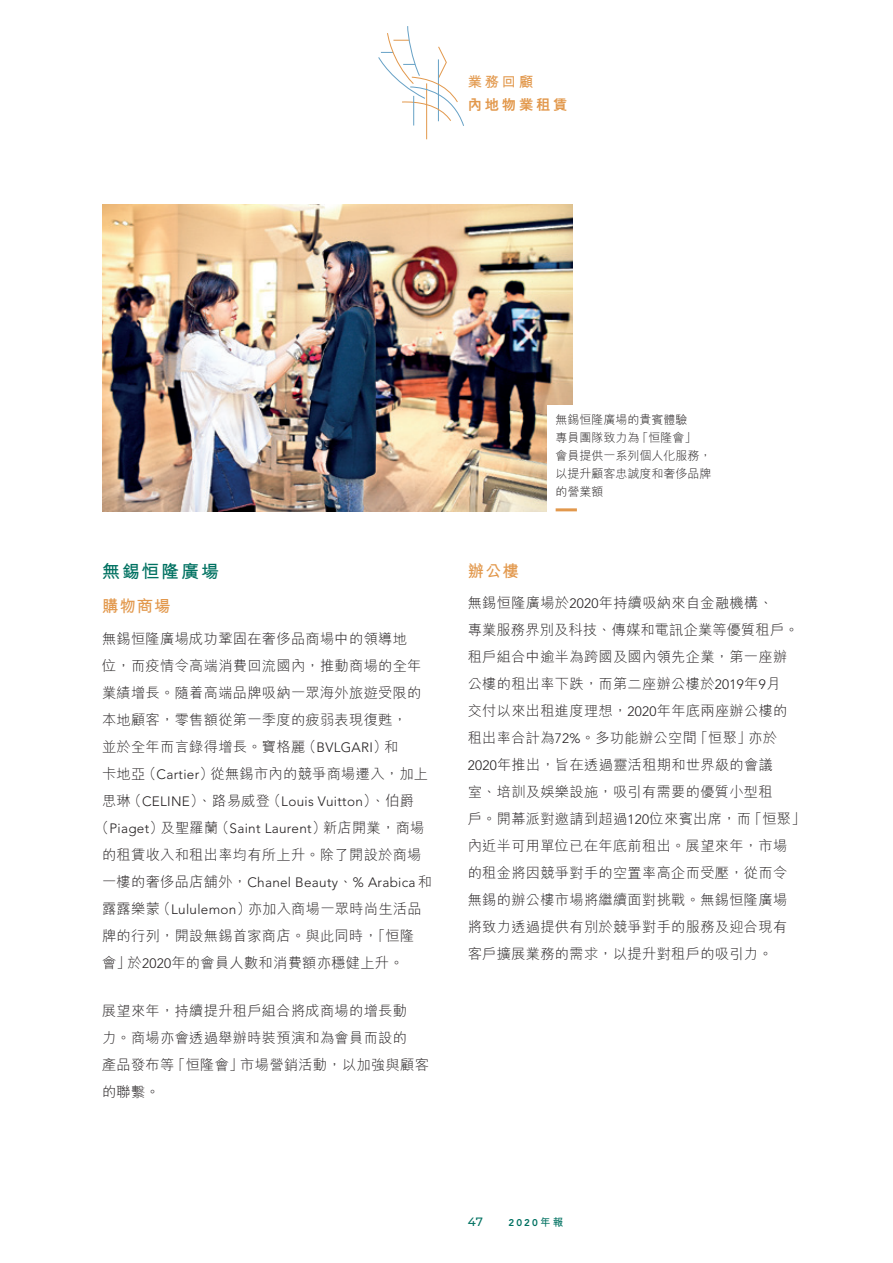
<style>
.page{position:relative;width:893px;height:1263px;background:#fff}
.page>*{position:absolute;margin:0;border:0;box-sizing:border-box;transform-origin:0 0}
.t1{font:700 18px "M Hei HK";letter-spacing:.1em;color:#007161}
.t2{font:700 16.5px "M Hei HK";letter-spacing:.05em;color:#e2984c}
.t3{font:300 14.25px/27px "M Hei HK";letter-spacing:.02em;color:#231f20}
.t4{font:800 14.25px "M Hei HK";letter-spacing:.2em;color:#e2984c}
.t5{font:700 14.25px "M Hei HK";color:#e2984c}
.t6{font:300 13.5px/27px "Avenir LT Std";letter-spacing:.02em;color:#231f20;text-align:center}
.t7{font:300 12px/18px "M Hei HK";color:#231f20}
.t8{font:500 12px "Montserrat";color:#007161}
.t9{font:800 9.75px "Avenir LT Std";color:#007161}
.s1{font-family:"Avenir LT Std";font-size:13.5px}
.s2{font-family:"M Hei HK";font-size:14.25px}
.s3{font-family:"M Hei HK";font-weight:700;font-size:10.5px}
</style>
<div class="page">
<hr style="left:426px;top:83px;width:1px;height:56px;background:#e2984c">
<svg style="left:378px;top:26px;width:86px;height:101px"></svg>
<hr style="left:413px;top:96px;width:1px;height:30px;background:#66a1c6">
<img style="left:102px;top:204px;width:471px;height:307px">
<div style="left:547px;top:405px;width:180px;height:101px;background:#fff"></div>
<div style="left:547px;top:492px;width:180px;height:29px;background:#fff"></div>
<hr style="left:556px;top:508px;width:21px;height:3px;background:#e2984c">
<p class="t5" style="left:468px;top:72px;width:67px">業務回顧</p>
<p class="t4" style="left:468px;top:97px;width:101px">內地物業租賃</p>
<p class="t1" style="left:102px;top:559px;width:118px">無錫恒隆廣場</p>
<p class="t2" style="left:102px;top:594px;width:70px">購物商場</p>
<p class="t3" style="left:102px;top:625px;width:328px">無錫恒隆廣場成功鞏固在奢侈品商場中的領導地<br>位，而疫情令高端消費回流國內，推動商場的全年業績增長。隨着高端品牌吸納一眾海外旅遊受限的本地顧客，零售額從第一季度的疲弱表現復甦，<br>並於全年而言錄得增長。寶格麗（<span class="s1">BVLGARI</span>）和<br>卡地亞（<span class="s1">Cartier</span>）從無錫市內的競爭商場遷入，加上</p>
<p class="t6" style="left:95px;top:788px;width:331px"><span class="s2">思琳（</span>CELINE<span class="s2">）、路易威登（</span>Louis Vuitton<span class="s2">）、伯爵（</span>Piaget<span class="s2">）及聖羅蘭（</span>Saint Laurent<span class="s2">）新店開業，商場</span></p>
<p class="t3" style="left:102px;top:841px;width:321px">的租賃收入和租出率均有所上升。除了開設於商場</p>
<p class="t6" style="left:102px;top:869px;width:331px"><span class="s2">一樓的奢侈品店舖外，</span>Chanel Beauty<span class="s2">、</span>% Arabica<span class="s2">和</span></p>
<p class="t3" style="left:102px;top:895px;width:321px">露露樂蒙（<span class="s1">Lululemon</span>）亦加入商場一眾時尚生活品牌的行列，開設無錫首家商店。與此同時，「恒隆會」於<span class="s1">2020</span>年的會員人數和消費額亦穩健上升。</p>
<p class="t3" style="left:102px;top:997px;width:328px">展望來年，持續提升租戶組合將成商場的增長動<br>力。商場亦會透過舉辦時裝預演和為會員而設的<br>產品發布等「恒隆會」市場營銷活動，以加強與顧客的聯繫。</p>
<p class="t7" style="left:556px;top:410px;width:157px">無錫恒隆廣場的貴賓體驗<br>專員團隊致力為「恒隆會」會員提供一系列個人化服務，以提升顧客忠誠度和奢侈品牌的營業額</p>
<p class="t2" style="left:468px;top:559px;width:53px">辦公樓</p>
<p class="t3" style="left:468px;top:589px;width:339px">無錫恒隆廣場於<span class="s1">2020</span>年持續吸納來自金融機構、<br>專業服務界別及科技、傳媒和電訊企業等優質租戶。租戶組合中逾半為跨國及國內領先企業，第一座辦<br>公樓的租出率下跌，而第二座辦公樓於<span class="s1">2019</span>年<span class="s1">9</span>月<br>交付以來出租進度理想，<span class="s1">2020</span>年年底兩座辦公樓的<br>租出率合計為<span class="s1">72%</span>。多功能辦公空間「恒聚」亦於<br><span class="s1">2020</span>年推出，旨在透過靈活租期和世界級的會議<br>室、培訓及娛樂設施，吸引有需要的優質小型租<br>戶。開幕派對邀請到超過<span class="s1">120</span>位來賓出席，而「恒聚」內近半可用單位已在年底前租出。展望來年，市場<br>的租金將因競爭對手的空置率高企而受壓，從而令<br>無錫的辦公樓市場將繼續面對挑戰。無錫恒隆廣場<br>將致力透過提供有別於競爭對手的服務及迎合現有<br>客戶擴展業務的需求，以提升對租戶的吸引力。</p>
<p class="t8" style="left:468px;top:1214px;width:17px">47</p>
<p class="t9" style="left:509px;top:1217px;width:56px">2020<span class="s3">年報</span></p>
</div>
